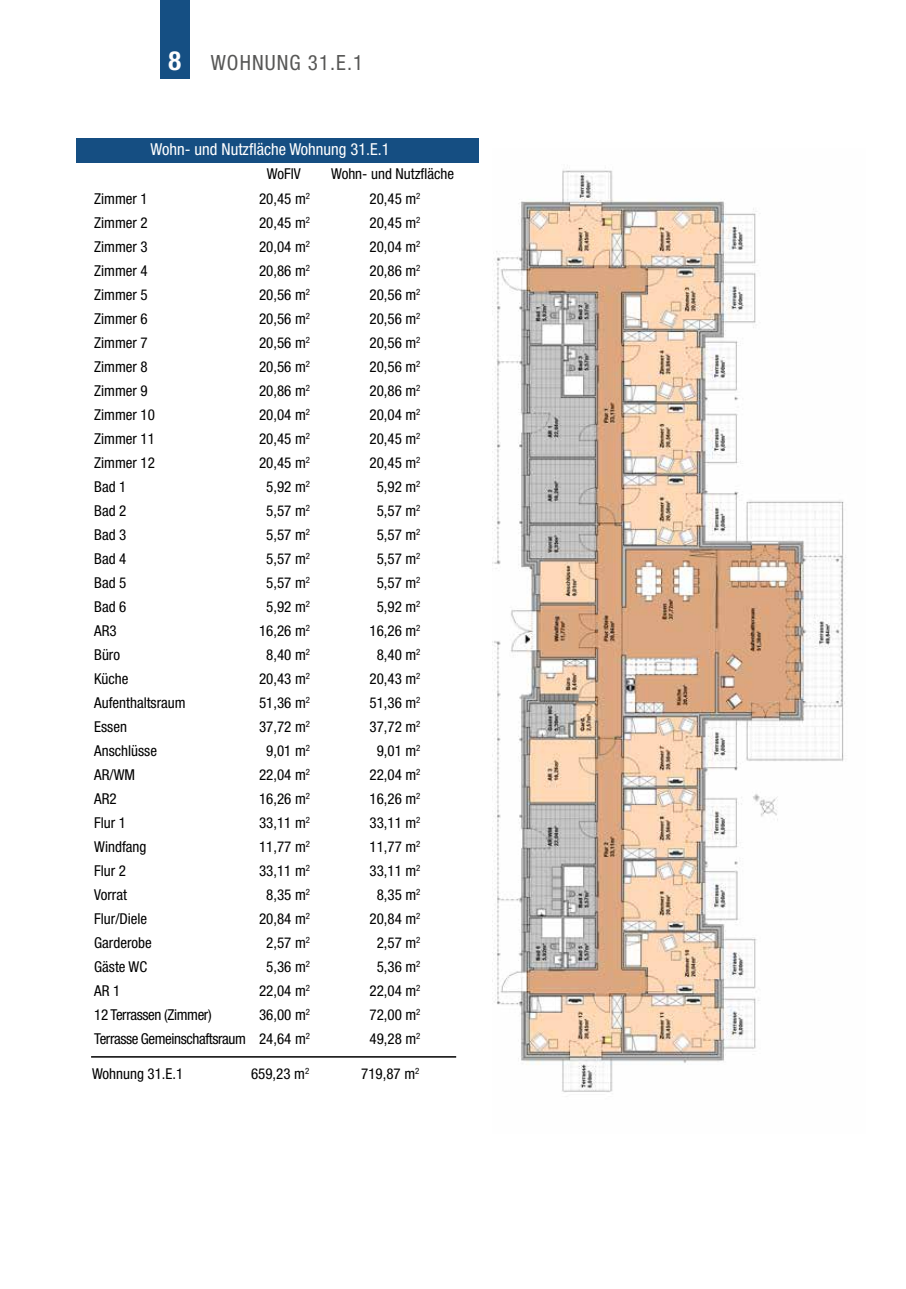
<style>
.page{position:relative;width:906px;height:1289px;background:#fff}
.page>*{position:absolute;margin:0;border:0;box-sizing:border-box;transform-origin:0 0}
.t1{font:condensed 21px "Helvetica Neue LT Std";letter-spacing:.05em;color:#575756}
.t2{font:condensed 16.5px "Helvetica Neue LT Std";color:#fff}
.t3{font:condensed 15px/24px "Helvetica Neue LT Std";color:#000;text-align:center}
.s1{font-weight:700;font-size:26.4px;color:#fff}
</style>
<div class="page">
<div style="left:160px;top:0;width:29px;height:79px;background:#154f83"></div>
<div style="left:76px;top:138px;width:402px;height:25px;background:#154e82"></div>
<hr style="left:91px;top:1056px;width:365px;height:1px;background:#000">
<img style="left:492px;top:170px;width:354px;height:922px">
<h1 class="t1" style="left:168px;top:51px;width:196px"><span class="s1">8</span> WOHNUNG 31.E.1</h1>
<p class="t2" style="left:151px;top:140px;width:241px">Wohn- und Nutzfläche Wohnung 31.E.1</p>
<p class="t3" style="left:94px;top:186px;width:153px;text-align:left">Zimmer 1<br>Zimmer 2<br>Zimmer 3<br>Zimmer 4<br>Zimmer 5<br>Zimmer 6<br>Zimmer 7<br>Zimmer 8<br>Zimmer 9<br>Zimmer 10<br>Zimmer 11<br>Zimmer 12<br>Bad 1<br>Bad 2<br>Bad 3<br>Bad 4<br>Bad 5<br>Bad 6<br>AR3<br>Büro<br>Küche<br>Aufenthaltsraum<br>Essen<br>Anschlüsse<br>AR/WM<br>AR2<br>Flur 1<br>Windfang<br>Flur 2<br>Vorrat<br>Flur/Diele<br>Garderobe<br>Gäste WC<br>AR 1<br>12 Terrassen (Zimmer)<br>Terrasse Gemeinschaftsraum</p>
<p class="t3" style="left:92px;top:1061px;width:93px">Wohnung 31.E.1</p>
<p class="t3" style="left:251px;top:1061px;width:60px">659,23 m<sup>2</sup></p>
<p class="t3" style="left:361px;top:1061px;width:60px">719,87 m<sup>2</sup></p>
<p class="t3" style="left:267px;top:162px;width:35px">WoFIV</p>
<p class="t3" style="left:331px;top:162px;width:125px">Wohn- und Nutzfläche</p>
<p class="t3" style="left:259px;top:186px;width:53px">20,45 m<sup>2<br></sup>20,45 m<sup>2<br></sup>20,04 m<sup>2<br></sup>20,86 m<sup>2<br></sup>20,56 m<sup>2<br></sup>20,56 m<sup>2<br></sup>20,56 m<sup>2<br></sup>20,56 m<sup>2<br></sup>20,86 m<sup>2<br></sup>20,04 m<sup>2<br></sup>20,45 m<sup>2<br></sup>20,45 m<sup>2<br></sup>5,92 m<sup>2<br></sup>5,57 m<sup>2<br></sup>5,57 m<sup>2<br></sup>5,57 m<sup>2<br></sup>5,57 m<sup>2<br></sup>5,92 m<sup>2<br></sup>16,26 m<sup>2<br></sup>8,40 m<sup>2<br></sup>20,43 m<sup>2<br></sup>51,36 m<sup>2<br></sup>37,72 m<sup>2<br></sup>9,01 m<sup>2<br></sup>22,04 m<sup>2<br></sup>16,26 m<sup>2<br></sup>33,11 m<sup>2<br></sup>11,77 m<sup>2<br></sup>33,11 m<sup>2<br></sup>8,35 m<sup>2<br></sup>20,84 m<sup>2<br></sup>2,57 m<sup>2<br></sup>5,36 m<sup>2<br></sup>22,04 m<sup>2<br></sup>36,00 m<sup>2<br></sup>24,64 m<sup>2</sup></p>
<p class="t3" style="left:369px;top:186px;width:53px">20,45 m<sup>2<br></sup>20,45 m<sup>2<br></sup>20,04 m<sup>2<br></sup>20,86 m<sup>2<br></sup>20,56 m<sup>2<br></sup>20,56 m<sup>2<br></sup>20,56 m<sup>2<br></sup>20,56 m<sup>2<br></sup>20,86 m<sup>2<br></sup>20,04 m<sup>2<br></sup>20,45 m<sup>2<br></sup>20,45 m<sup>2<br></sup>5,92 m<sup>2<br></sup>5,57 m<sup>2<br></sup>5,57 m<sup>2<br></sup>5,57 m<sup>2<br></sup>5,57 m<sup>2<br></sup>5,92 m<sup>2<br></sup>16,26 m<sup>2<br></sup>8,40 m<sup>2<br></sup>20,43 m<sup>2<br></sup>51,36 m<sup>2<br></sup>37,72 m<sup>2<br></sup>9,01 m<sup>2<br></sup>22,04 m<sup>2<br></sup>16,26 m<sup>2<br></sup>33,11 m<sup>2<br></sup>11,77 m<sup>2<br></sup>33,11 m<sup>2<br></sup>8,35 m<sup>2<br></sup>20,84 m<sup>2<br></sup>2,57 m<sup>2<br></sup>5,36 m<sup>2<br></sup>22,04 m<sup>2<br></sup>72,00 m<sup>2<br></sup>49,28 m<sup>2</sup></p>
</div>
